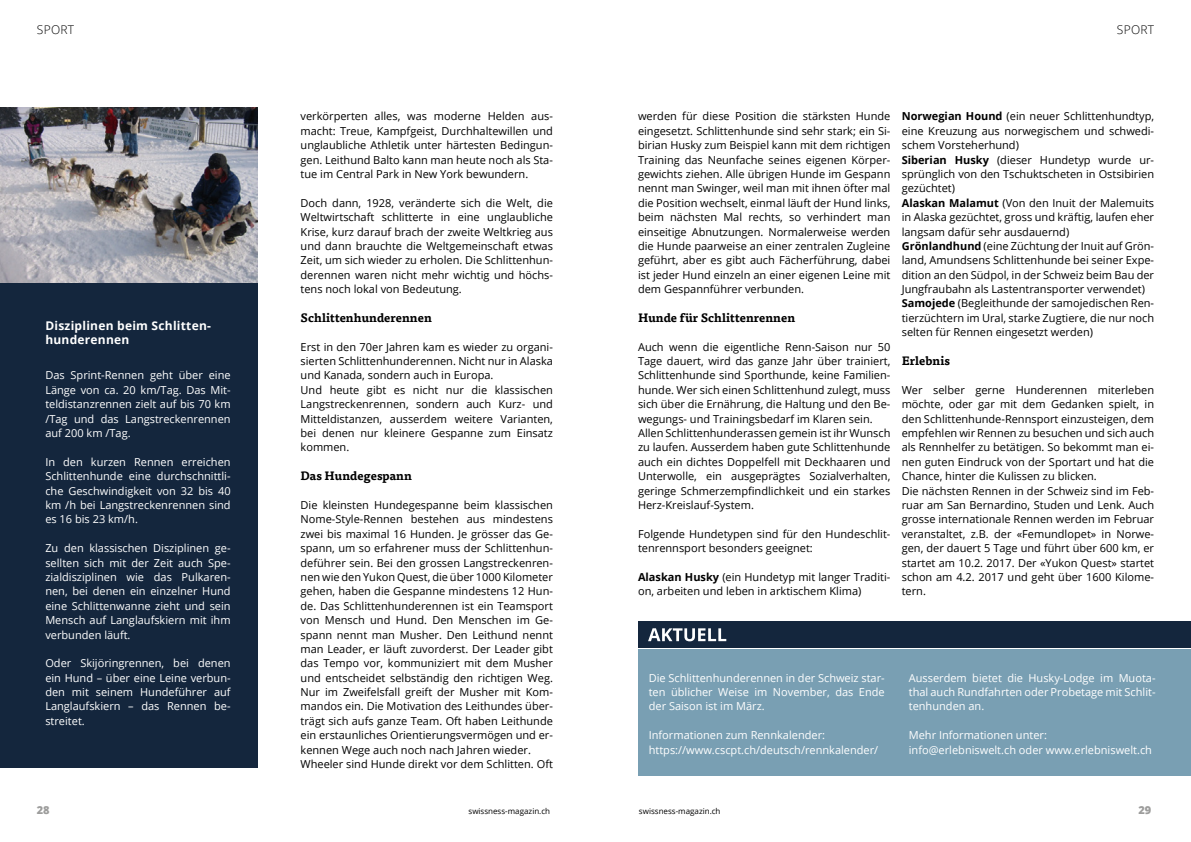
<style>
.page{position:relative;width:1191px;height:842px;background:#fff}
.page>*{position:absolute;margin:0;border:0;box-sizing:border-box;transform-origin:0 0}
.t1{font:700 12px "Tisa Pro";color:#000}
.t2{font:700 12px/14.4px "Open Sans";letter-spacing:.02em;color:#fff}
.t3{font:300 12px "Open Sans";letter-spacing:.025em;color:#000}
.t4{font:11px/14.4px "Open Sans";color:#000}
.t5{font:11px/14.4px "Open Sans";color:#fff;text-align:justify}
.t6{font:800 11px "Open Sans";color:#9d9d9c}
.t7{font:8px "Open Sans";color:#000}
.s1{font-weight:700}
</style>
<div class="page">
<img style="left:0;top:108px;width:257px;height:175px">
<div style="left:0;top:283px;width:257px;height:485px;background:#14263d"></div>
<div style="left:638px;top:622px;width:553px;height:26px;background:#14263d"></div>
<div style="left:638px;top:649px;width:553px;height:127px;background:#799fb3"></div>
<svg style="left:648px;top:628px;width:78px;height:13px"></svg>
<p class="t3" style="left:37px;top:21px;width:39px">SPORT</p>
<p class="t3" style="left:1116px;top:21px;width:39px">SPORT</p>
<p class="t2" style="left:45px;top:318px;width:167px">Disziplinen beim Schlitten&shy;hunderennen</p>
<p class="t5" style="left:45px;top:368px;width:187px">Das Sprint-Rennen geht über eine Länge von ca. 20 km/Tag. Das Mit&shy;teldistanzrennen zielt auf bis 70 km /Tag und das Langstreckenrennen auf 200 km /Tag.</p>
<p class="t5" style="left:45px;top:454px;width:187px">In den kurzen Rennen erreichen Schlittenhunde eine durchschnittli&shy;che Geschwindigkeit von 32 bis 40 km /h bei Langstreckenrennen sind es 16 bis 23 km/h.</p>
<p class="t5" style="left:45px;top:541px;width:187px">Zu den klassischen Disziplinen ge&shy;sellten sich mit der Zeit auch Spe&shy;zialdisziplinen wie das Pulkaren&shy;nen, bei denen ein einzelner Hund eine Schlittenwanne zieht und sein Mensch auf Langlaufskiern mit ihm verbunden läuft.</p>
<p class="t5" style="left:45px;top:656px;width:187px">Oder Skijöringrennen, bei denen ein Hund – über eine Leine verbun&shy;den mit seinem Hundeführer auf Langlaufskiern – das Rennen be&shy;streitet.</p>
<p class="t4" style="left:300px;top:109px;width:254px;text-align:justify">verkörperten alles, was moderne Helden aus&shy;macht: Treue, Kampfgeist, Durchhaltewillen und unglaubliche Athletik unter härtesten Bedingun&shy;gen. Leithund Balto kann man heute noch als Sta&shy;tue im Central Park in New York bewundern.</p>
<p class="t4" style="left:300px;top:195px;width:254px;text-align:justify">Doch dann, 1928, veränderte sich die Welt, die Weltwirtschaft schlitterte in eine unglaubliche Krise, kurz darauf brach der zweite Weltkrieg aus und dann brauchte die Weltgemeinschaft etwas Zeit, um sich wieder zu erholen. Die Schlittenhun&shy;derennen waren nicht mehr wichtig und höchs&shy;tens noch lokal von Bedeutung.</p>
<p class="t1" style="left:300px;top:308px;width:133px">Schlittenhunderennen</p>
<p class="t4" style="left:300px;top:339px;width:254px">Erst in den 70er Jahren kam es wieder zu organi&shy;sierten Schlittenhunderennen. Nicht nur in Alaska und Kanada, sondern auch in Europa.<br>Und heute gibt es nicht nur die klassischen Langstreckenrennen, sondern auch Kurz- und Mitteldistanzen, ausserdem weitere Varianten, bei denen nur kleinere Gespanne zum Einsatz kommen.</p>
<p class="t1" style="left:300px;top:466px;width:113px">Das Hundegespann</p>
<p class="t4" style="left:300px;top:497px;width:254px">Die kleinsten Hundegespanne beim klassischen Nome-Style-Rennen bestehen aus mindestens zwei bis maximal 16 Hunden. Je grösser das Ge&shy;spann, um so erfahrener muss der Schlittenhun&shy;deführer sein. Bei den grossen Langstreckenren&shy;nen wie den Yukon Quest, die über 1000 Kilometer gehen, haben die Gespanne mindestens 12 Hun&shy;de. Das Schlittenhunderennen ist ein Teamsport von Mensch und Hund. Den Menschen im Ge&shy;spann nennt man Musher. Den Leithund nennt man Leader, er läuft zuvorderst. Der Leader gibt das Tempo vor, kommuniziert mit dem Musher und entscheidet selbständig den richtigen Weg.<br>Nur im Zweifelsfall greift der Musher mit Kom&shy;mandos ein. Die Motivation des Leithundes über&shy;trägt sich aufs ganze Team. Oft haben Leithunde ein erstaunliches Orientierungsvermögen und er&shy;kennen Wege auch noch nach Jahren wieder.<br>Wheeler sind Hunde direkt vor dem Schlitten. Oft</p>
<p class="t4" style="left:638px;top:109px;width:254px;text-align:justify">werden für diese Position die stärksten Hunde eingesetzt. Schlittenhunde sind sehr stark; ein Si&shy;birian Husky zum Beispiel kann mit dem richtigen Training das Neunfache seines eigenen Körper&shy;gewichts ziehen. Alle übrigen Hunde im Gespann nennt man Swinger, weil man mit ihnen öfter mal die Position wechselt, einmal läuft der Hund links, beim nächsten Mal rechts, so verhindert man einseitige Abnutzungen. Normalerweise werden die Hunde paarweise an einer zentralen Zugleine geführt, aber es gibt auch Fächerführung, dabei ist jeder Hund einzeln an einer eigenen Leine mit dem Gespannführer verbunden.</p>
<p class="t1" style="left:638px;top:308px;width:159px">Hunde für Schlittenrennen</p>
<p class="t4" style="left:638px;top:339px;width:254px">Auch wenn die eigentliche Renn-Saison nur 50<br>Tage dauert, wird das ganze Jahr über trainiert, Schlittenhunde sind Sporthunde, keine Familien&shy;hunde. Wer sich einen Schlittenhund zulegt, muss sich über die Ernährung, die Haltung und den Be&shy;wegungs- und Trainingsbedarf im Klaren sein.<br>Allen Schlittenhunderassen gemein ist ihr Wunsch zu laufen. Ausserdem haben gute Schlittenhunde auch ein dichtes Doppelfell mit Deckhaaren und Unterwolle, ein ausgeprägtes Sozialverhalten, geringe Schmerzempfindlichkeit und ein starkes Herz-Kreislauf-System.</p>
<p class="t4" style="left:638px;top:526px;width:254px">Folgende Hundetypen sind für den Hundeschlit&shy;tenrennsport besonders geeignet:</p>
<p class="t4" style="left:638px;top:569px;width:254px"><span class="s1">Alaskan Husky</span> (ein Hundetyp mit langer Traditi&shy;on, arbeiten und leben in arktischem Klima)</p>
<p class="t4" style="left:901px;top:109px;width:254px"><span class="s1">Norwegian Hound</span> (ein neuer Schlittenhundtyp, eine Kreuzung aus norwegischem und schwedi&shy;schem Vorsteherhund)<br><span class="s1">Siberian Husky</span> (dieser Hundetyp wurde ur&shy;sprünglich von den Tschuktscheten in Ostsibirien gezüchtet)<br><span class="s1">Alaskan Malamut</span> (Von den Inuit der Malemuits in Alaska gezüchtet, gross und kräftig, laufen eher langsam dafür sehr ausdauernd)<br><span class="s1">Grönlandhund</span> (eine Züchtung der Inuit auf Grön&shy;land, Amundsens Schlittenhunde bei seiner Expe&shy;dition an den Südpol, in der Schweiz beim Bau der Jungfraubahn als Lastentransporter verwendet)<br><span class="s1">Samojede</span> (Begleithunde der samojedischen Ren&shy;tierzüchtern im Ural, starke Zugtiere, die nur noch selten für Rennen eingesetzt werden)</p>
<p class="t1" style="left:901px;top:351px;width:50px">Erlebnis</p>
<p class="t4" style="left:901px;top:382px;width:254px">Wer selber gerne Hunderennen miterleben möchte, oder gar mit dem Gedanken spielt, in den Schlittenhunde-Rennsport einzusteigen, dem empfehlen wir Rennen zu besuchen und sich auch als Rennhelfer zu betätigen. So bekommt man ei&shy;nen guten Eindruck von der Sportart und hat die Chance, hinter die Kulissen zu blicken.<br>Die nächsten Rennen in der Schweiz sind im Feb&shy;ruar am San Bernardino, Studen und Lenk. Auch grosse internationale Rennen werden im Februar veranstaltet, z.B. der «Femundlopet» in Norwe&shy;gen, der dauert 5 Tage und führt über 600 km, er startet am 10.2. 2017. Der «Yukon Quest» startet schon am 4.2. 2017 und geht über 1600 Kilome&shy;tern.</p>
<p class="t5" style="left:649px;top:670px;width:237px">Die Schlittenhunderennen in der Schweiz star&shy;ten üblicher Weise im November, das Ende der Saison ist im März.</p>
<p class="t5" style="left:649px;top:728px;width:231px">Informationen zum Rennkalender: https://www.cscpt.ch/deutsch/rennkalender/</p>
<p class="t5" style="left:909px;top:670px;width:248px">Ausserdem bietet die Husky-Lodge im Muota&shy;thal auch Rundfahrten oder Probetage mit Schlit&shy;tenhunden an.</p>
<p class="t5" style="left:909px;top:728px;width:245px">Mehr Informationen unter: info@erlebniswelt.ch oder www.erlebniswelt.ch</p>
<p class="t6" style="left:37px;top:801px;width:14px">28</p>
<p class="t7" style="left:468px;top:805px;width:83px">swissness-magazin.ch</p>
<p class="t7" style="left:639px;top:805px;width:83px">swissness-magazin.ch</p>
<p class="t6" style="left:1138px;top:801px;width:14px">29</p>
</div>
